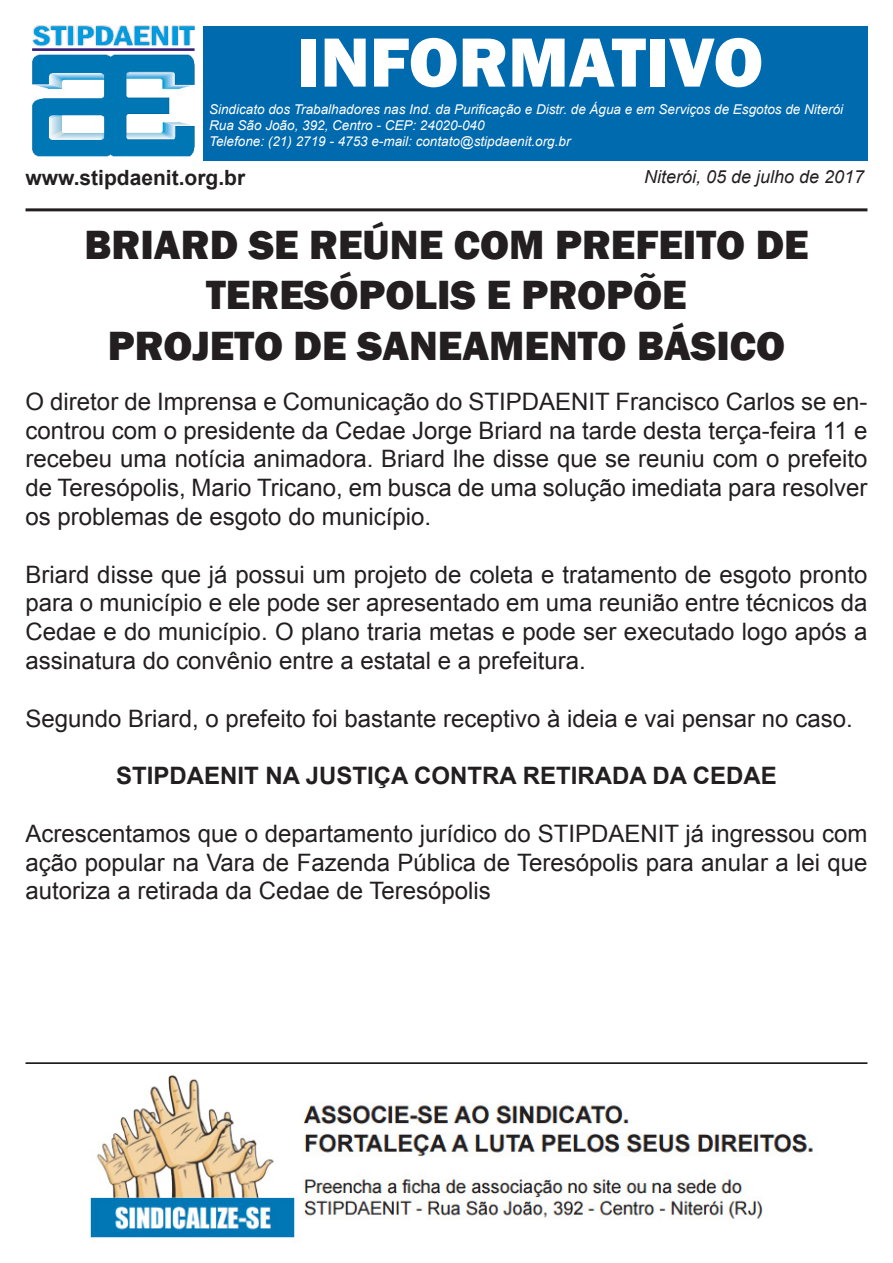
<style>
.page{position:relative;width:893px;height:1263px;background:#fff}
.page>*{position:absolute;margin:0;border:0;box-sizing:border-box;transform-origin:0 0}
.t1{font:800 72px "Franklin Gothic";color:#fff}
.t2{font:800 42px "Franklin Gothic";color:#231f20}
.t3{font:24px/28.8px "Arial";color:#231f20;text-align:justify}
.t4{font:700 24px "Arial";color:#231f20}
.t5{font:700 21px "Arial";color:#231f20}
.t6{font:italic 18px "Arial";color:#231f20}
.t7{font:italic 13.5px "Arial";color:#fff}
</style>
<div class="page">
<div style="left:203px;top:26px;width:664px;height:135px;background:#006aaf"></div>
<img style="left:32px;top:26px;width:163px;height:131px">
<hr style="left:26px;top:208px;width:841px;height:3px;background:#231f20">
<img style="left:90px;top:1075px;width:723px;height:163px">
<hr style="left:26px;top:1062px;width:841px;height:2px;background:#000">
<p class="t1" style="left:297px;top:16px;width:467px">INFORMATIVO</p>
<p class="t7" style="left:209px;top:100px;width:636px">Sindicato dos Trabalhadores nas Ind. da Purificação e Distr. de Água e em Serviços de Esgotos de Niterói</p>
<p class="t7" style="left:209px;top:116px;width:277px">Rua São João, 392, Centro - CEP: 24020-040</p>
<p class="t7" style="left:209px;top:133px;width:363px">Telefone: (21) 2719 - 4753 e-mail: contato@stipdaenit.org.br</p>
<p class="t5" style="left:26px;top:164px;width:221px">www.stipdaenit.org.br</p>
<p class="t6" style="left:644px;top:165px;width:222px">Niterói, 05 de julho de 2017</p>
<p class="t2" style="left:84px;top:218px;width:726px">BRIARD SE REÚNE COM PREFEITO DE</p>
<p class="t2" style="left:206px;top:268px;width:482px">TERESÓPOLIS E PROPÕE</p>
<p class="t2" style="left:108px;top:319px;width:679px">PROJETO DE SANEAMENTO BÁSICO</p>
<p class="t3" style="left:26px;top:387px;width:843px">O diretor de Imprensa e Comunicação do STIPDAENIT Francisco Carlos se en&shy;controu com o presidente da Cedae Jorge Briard na tarde desta terça-feira 11 e recebeu uma notícia animadora. Briard lhe disse que se reuniu com o prefeito de Teresópolis, Mario Tricano, em busca de uma solução imediata para resolver os problemas de esgoto do município.</p>
<p class="t3" style="left:26px;top:560px;width:843px">Briard disse que já possui um projeto de coleta e tratamento de esgoto pronto para o município e ele pode ser apresentado em uma reunião entre técnicos da Cedae e do município. O plano traria metas e pode ser executado logo após a assinatura do convênio entre a estatal e a prefeitura.</p>
<p class="t3" style="left:26px;top:704px;width:829px">Segundo Briard, o prefeito foi bastante receptivo à ideia e vai pensar no caso.</p>
<p class="t4" style="left:116px;top:760px;width:662px">STIPDAENIT NA JUSTIÇA CONTRA RETIRADA DA CEDAE</p>
<p class="t3" style="left:26px;top:819px;width:843px">Acrescentamos que o departamento jurídico do STIPDAENIT já ingressou com ação popular na Vara de Fazenda Pública de Teresópolis para anular a lei que autoriza a retirada da Cedae de Teresópolis</p>
</div>
